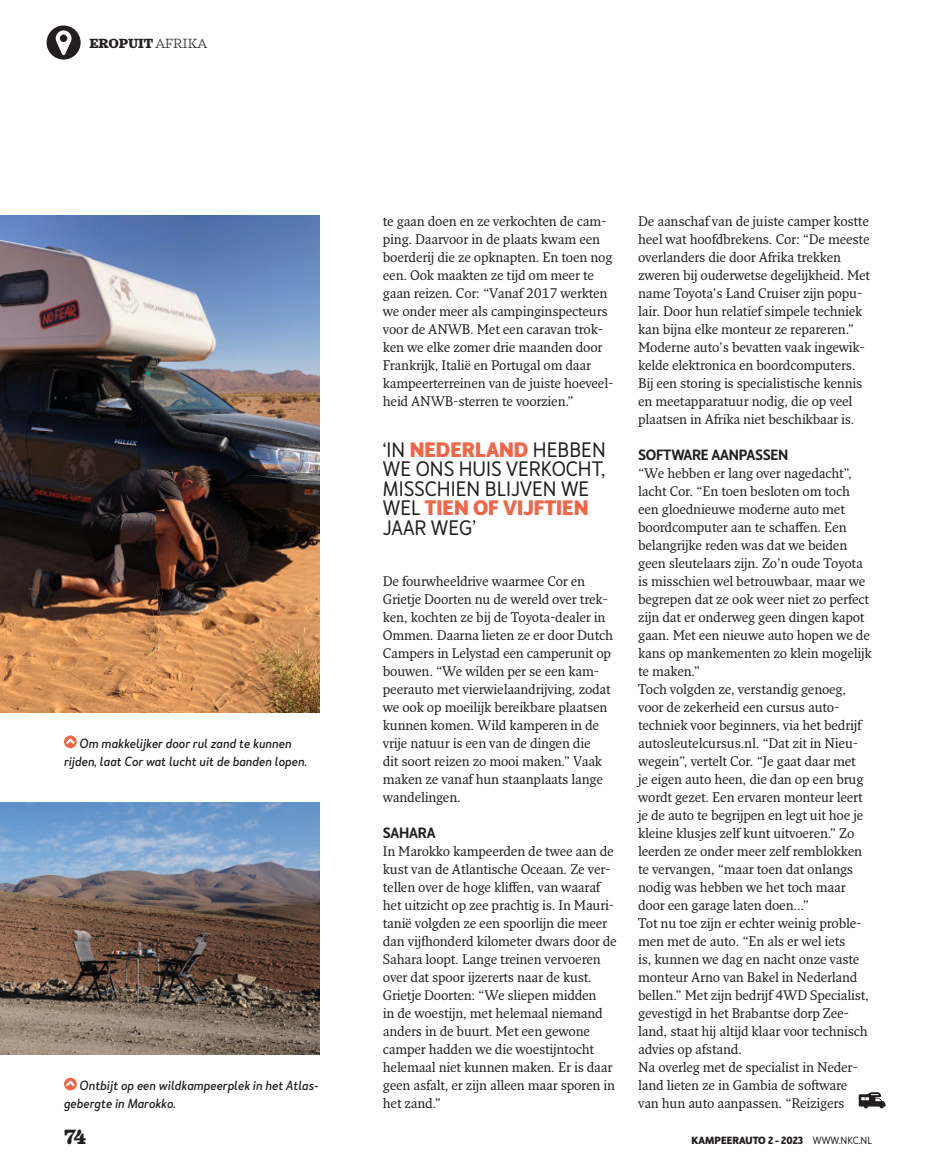
<style>
.page{position:relative;width:936px;height:1170px;background:#fff}
.page>*{position:absolute;margin:0;border:0;box-sizing:border-box;transform-origin:0 0}
.t1{font:800 21px "Sagona";color:#231f20}
.t2{font:19.5px/19.5px "Merlo Neue";color:#231f20}
.t3{font:600 13.8px "Merlo Neue";letter-spacing:-.015em;color:#231f20}
.t4{font:13.5px/18px "Fresco Pro";letter-spacing:-.015em;color:#231f20}
.t5{font:800 13.5px "Sagona";letter-spacing:-.01em;color:#231f20}
.t6{font:italic 500 12.3px/18px "Merlo Neue";color:#231f20;text-align:center}
.t7{font:700 9.75px "Merlo Neue";color:#231f20}
.s1{font-weight:300}
.s2{font-weight:700;color:#f26648}
.s3{font-weight:400}
</style>
<div class="page">
<img style="left:0;top:215px;width:319px;height:497px">
<img style="left:0;top:802px;width:319px;height:252px">
<svg style="left:64px;top:735px;width:13px;height:13px"></svg>
<svg style="left:64px;top:1077px;width:13px;height:13px"></svg>
<svg style="left:47px;top:26px;width:34px;height:34px"></svg>
<svg style="left:858px;top:1092px;width:27px;height:16px"></svg>
<p class="t5" style="left:89px;top:35px;width:119px">EROPUIT <span class="s1">AFRIKA</span></p>
<p class="t6" style="left:64px;top:736px;width:244px">Om makkelijker door rul zand te kunnen rijden, laat Cor wat lucht uit de banden lopen.</p>
<p class="t6" style="left:64px;top:1078px;width:256px;text-align:left;text-indent:16px">Ontbijt op een wildkampeerplek in het Atlas&shy;gebergte in Marokko.</p>
<p class="t4" style="left:383px;top:213px;width:232px">te gaan doen en ze verkochten de cam&shy;ping. Daarvoor in de plaats kwam een boerderij die ze opknapten. En toen nog een. Ook maakten ze tijd om meer te gaan reizen. Cor: “Vanaf 2017 werkten we onder meer als campinginspecteurs voor de ANWB. Met een caravan trok&shy;ken we elke zomer drie maanden door Frankrijk, Italië en Portugal om daar kampeerterreinen van de juiste hoeveel&shy;heid ANWB-sterren te voorzien.”</p>
<h2 class="t2" style="left:383px;top:440px;width:224px">‘IN <span class="s2">NEDERLAND</span> HEBBEN<br>WE ONS HUIS VERKOCHT,<br>MISSCHIEN BLIJVEN WE<br>WEL <span class="s2">TIEN OF VIJFTIEN<br></span>JAAR WEG’</h2>
<p class="t4" style="left:383px;top:573px;width:231px">De fourwheeldrive waarmee Cor en Grietje Doorten nu de wereld over trek&shy;ken, kochten ze bij de Toyota-dealer in Ommen. Daarna lieten ze er door Dutch Campers in Lelystad een camperunit op bouwen. “We wilden per se een kam&shy;peerauto met vierwielaandrijving, zodat we ook op moeilijk bereikbare plaatsen kunnen komen. Wild kamperen in de vrije natuur is een van de dingen die<br>dit soort reizen zo mooi maken.” Vaak maken ze vanaf hun staanplaats lange wandelingen.</p>
<p class="t3" style="left:383px;top:827px;width:54px">SAHARA</p>
<p class="t4" style="left:383px;top:843px;width:235px">In Marokko kampeerden de twee aan de kust van de Atlantische Oceaan. Ze ver&shy;tellen over de hoge kliffen, van waaraf het uitzicht op zee prachtig is. In Mauri&shy;tanië volgden ze een spoorlijn die meer dan vijfhonderd kilometer dwars door de Sahara loopt. Lange treinen vervoeren over dat spoor ijzererts naar de kust.<br>Grietje Doorten: “We sliepen midden<br>in de woestijn, met helemaal niemand anders in de buurt. Met een gewone camper hadden we die woestijntocht helemaal niet kunnen maken. Er is daar geen asfalt, er zijn alleen maar sporen in het zand.”</p>
<p class="t4" style="left:638px;top:213px;width:233px">De aanschaf van de juiste camper kostte heel wat hoofdbrekens. Cor: “De meeste overlanders die door Afrika trekken zweren bij ouderwetse degelijkheid. Met name Toyota’s Land Cruiser zijn popu&shy;lair. Door hun relatief simpele techniek kan bijna elke monteur ze repareren.” Moderne auto’s bevatten vaak ingewik&shy;kelde elektronica en boordcomputers.<br>Bij een storing is specialistische kennis en meetapparatuur nodig, die op veel plaatsen in Afrika niet beschikbaar is.</p>
<p class="t3" style="left:638px;top:449px;width:152px">SOFTWARE AANPASSEN</p>
<p class="t4" style="left:638px;top:465px;width:235px">“We hebben er lang over nagedacht”, lacht Cor. “En toen besloten om toch een gloednieuwe moderne auto met boordcomputer aan te schaffen. Een belangrijke reden was dat we beiden geen sleutelaars zijn. Zo’n oude Toyota is misschien wel betrouwbaar, maar we begrepen dat ze ook weer niet zo perfect zijn dat er onderweg geen dingen kapot gaan. Met een nieuwe auto hopen we de kans op mankementen zo klein mogelijk te maken.”<br>Toch volgden ze, verstandig genoeg, voor de zekerheid een cursus auto&shy;techniek voor beginners, via het bedrijf autosleutelcursus.nl. “Dat zit in Nieu&shy;wegein”, vertelt Cor. “Je gaat daar met<br>je eigen auto heen, die dan op een brug wordt gezet. Een ervaren monteur leert je de auto te begrijpen en legt uit hoe je kleine klusjes zelf kunt uitvoeren.” Zo leerden ze onder meer zelf remblokken te vervangen, “maar toen dat onlangs nodig was hebben we het toch maar door een garage laten doen...”<br>Tot nu toe zijn er echter weinig proble&shy;men met de auto. “En als er wel iets<br>is, kunnen we dag en nacht onze vaste monteur Arno van Bakel in Nederland bellen.” Met zijn bedrijf 4WD Specialist, gevestigd in het Brabantse dorp Zee&shy;land, staat hij altijd klaar voor technisch advies op afstand.<br>Na overleg met de specialist in Neder&shy;land lieten ze in Gambia de software van hun auto aanpassen. “Reizigers</p>
<h1 class="t1" style="left:64px;top:1124px;width:24px">74</h1>
<p class="t7" style="left:691px;top:1136px;width:182px">KAMPEERAUTO 2 - 2023 <span class="s3">WWW.NKC.NL</span></p>
</div>
